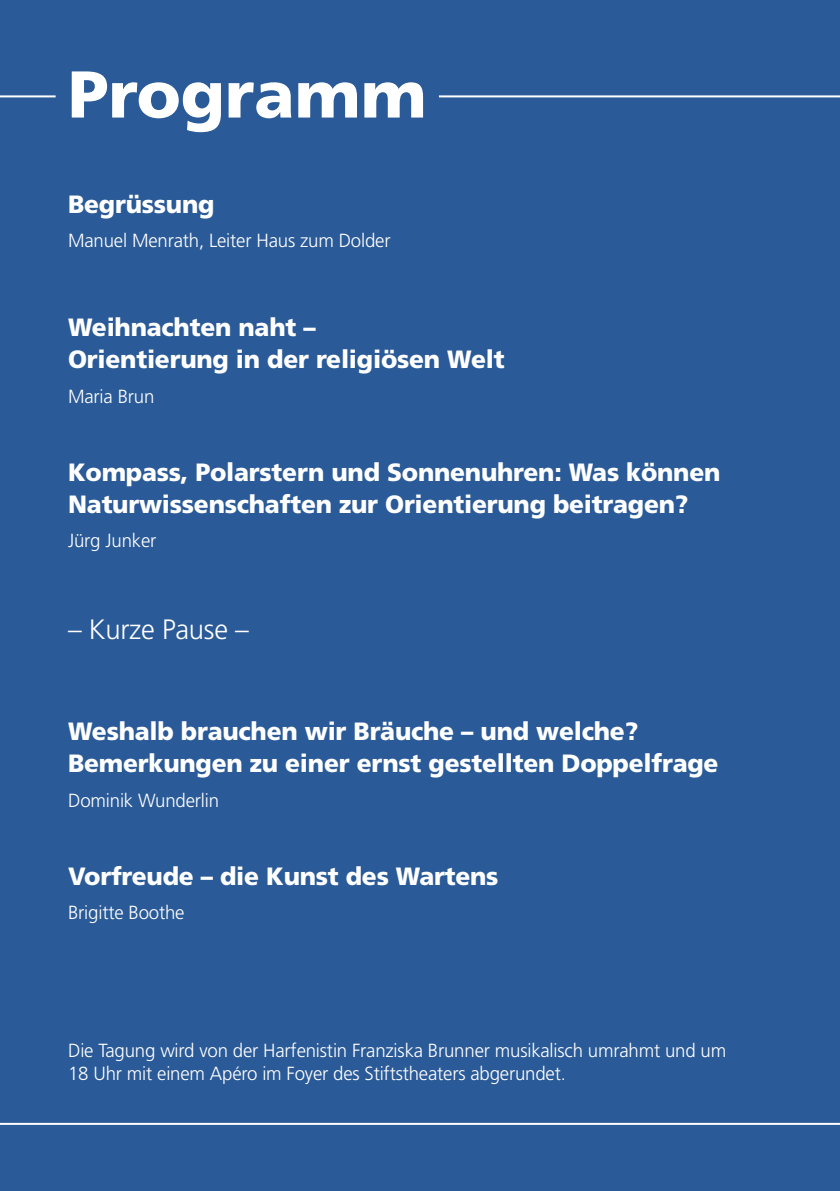
<style>
.page{position:relative;width:840px;height:1191px;background:#fff}
.page>*{position:absolute;margin:0;border:0;box-sizing:border-box;transform-origin:0 0}
.t1{font:900 66px "Frutiger";color:#fff}
.t2{font:300 28px "Frutiger";letter-spacing:-.01em;color:#fff}
.t3{font:900 25px/32px "Frutiger";letter-spacing:-.01em;color:#fff}
.t4{font:300 19px/23px "Frutiger";letter-spacing:-.01em;color:#fff}
</style>
<div class="page">
<div style="left:0;top:0;width:839px;height:1191px;background:#2a5a97"></div>
<hr style="left:438px;top:95px;width:401px;height:2px;background:#fff">
<hr style="left:0;top:95px;width:56px;height:2px;background:#fff">
<hr style="left:0;top:1122px;width:839px;height:2px;background:#fff">
<h1 class="t1" style="left:68px;top:55px;width:360px">Programm</h1>
<p class="t3" style="left:68px;top:188px;width:148px">Begrüssung</p>
<p class="t4" style="left:68px;top:229px;width:324px">Manuel Menrath, Leiter Haus zum Dolder</p>
<p class="t3" style="left:68px;top:311px;width:438px">Weihnachten naht –<br>Orientierung in der religiösen Welt</p>
<p class="t4" style="left:68px;top:385px;width:88px">Maria Brun</p>
<p class="t3" style="left:68px;top:456px;width:653px">Kompass, Polarstern und Sonnenuhren: Was können<br>Naturwissenschaften zur Orientierung beitragen?</p>
<p class="t4" style="left:68px;top:529px;width:90px">Jürg Junker</p>
<p class="t2" style="left:68px;top:613px;width:182px">– Kurze Pause –</p>
<p class="t3" style="left:68px;top:715px;width:651px">Weshalb brauchen wir Bräuche – und welche?<br>Bemerkungen zu einer ernst gestellten Doppelfrage</p>
<p class="t4" style="left:68px;top:788px;width:152px">Dominik Wunderlin</p>
<p class="t3" style="left:68px;top:859px;width:431px">Vorfreude – die Kunst des Wartens</p>
<p class="t4" style="left:68px;top:901px;width:118px">Brigitte Boothe</p>
<p class="t4" style="left:68px;top:1039px;width:659px">Die Tagung wird von der Harfenistin Franziska Brunner musikalisch umrahmt und um<br>18 Uhr mit einem Apéro im Foyer des Stiftstheaters abgerundet.</p>
</div>
